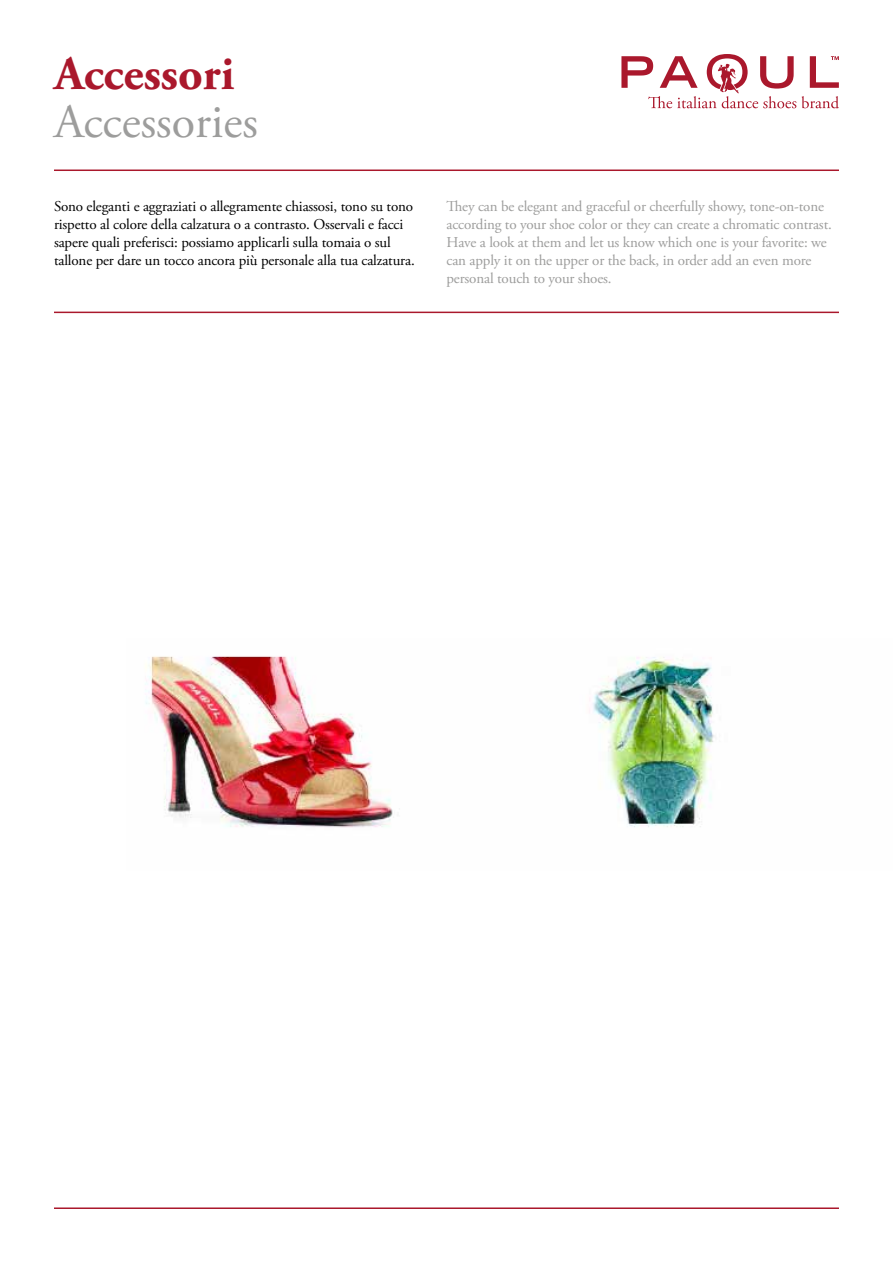
<style>
.page{position:relative;width:893px;height:1263px;background:#fff}
.page>*{position:absolute;margin:0;border:0;box-sizing:border-box;transform-origin:0 0}
.t1{font:48px "Adobe Garamond Pro";color:#9d9d9c}
.t2{font:700 48px "Adobe Garamond Pro";color:#aa182c}
.t3{font:15px/18px "Adobe Garamond Pro";letter-spacing:-.01em;color:#9d9d9c}
.t4{font:15px/18px "Adobe Garamond Pro";letter-spacing:-.01em;color:#000}
</style>
<div class="page">
<svg style="left:810px;top:56px;width:29px;height:32px"></svg>
<svg style="left:621px;top:54px;width:175px;height:54px"></svg>
<svg style="left:802px;top:96px;width:37px;height:12px"></svg>
<hr style="left:54px;top:169px;width:785px;height:2px;background:#aa182c">
<hr style="left:54px;top:312px;width:785px;height:1px;background:#aa182c">
<hr style="left:54px;top:1207px;width:785px;height:2px;background:#aa182c">
<img style="left:145px;top:656px;width:570px;height:172px">
<h1 class="t2" style="left:54px;top:46px;width:182px">Accessori</h1>
<h1 class="t1" style="left:54px;top:93px;width:205px">Accessories</h1>
<p class="t4" style="left:54px;top:197px;width:362px">Sono eleganti e aggraziati o allegramente chiassosi, tono su tono rispetto al colore della calzatura o a contrasto. Osservali e facci sapere quali preferisci: possiamo applicarli sulla tomaia o sul tallone per dare un tocco ancora più personale alla tua calzatura.</p>
<p class="t3" style="left:446px;top:197px;width:387px">They can be elegant and graceful or cheerfully showy, tone-on-tone according to your shoe color or they can create a chromatic contrast.<br>Have a look at them and let us know which one is your favorite: we can apply it on the upper or the back, in order add an even more personal touch to your shoes.</p>
</div>
